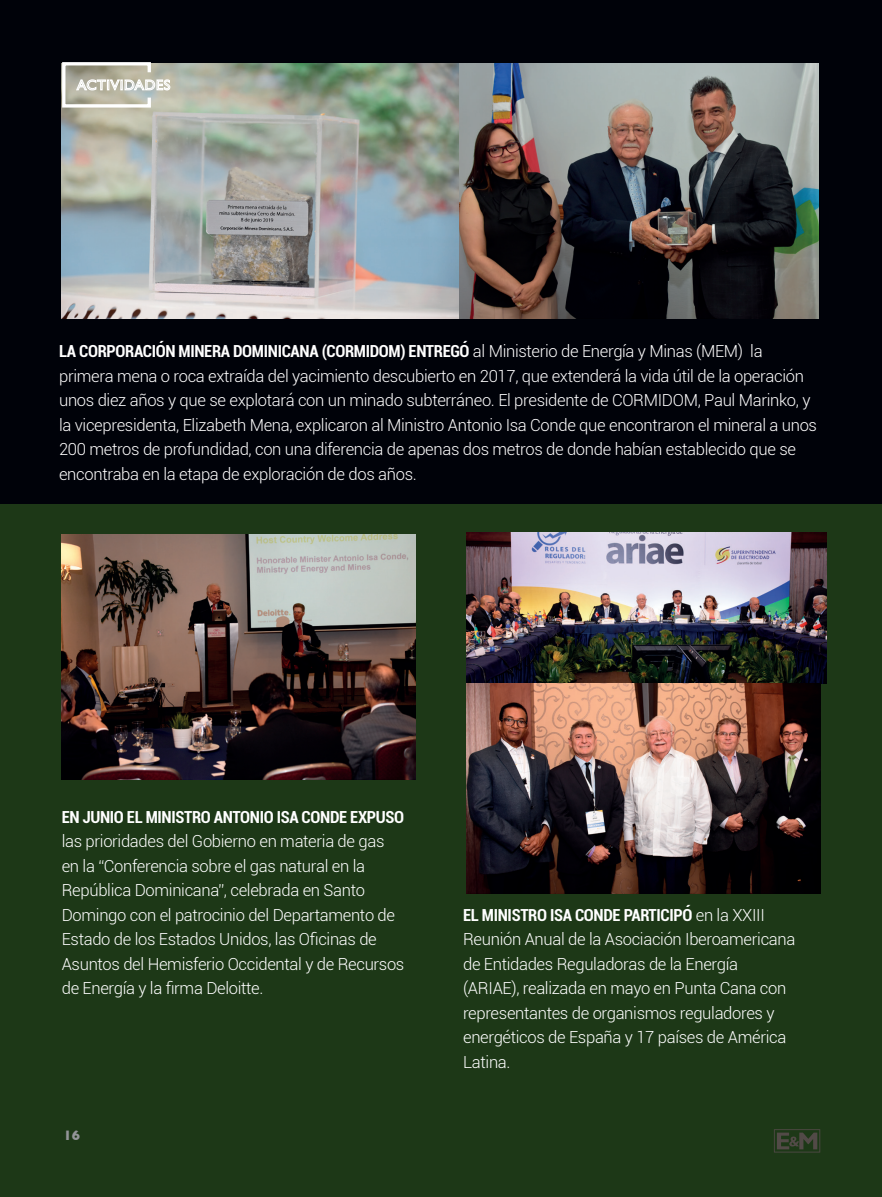
<style>
.page{position:relative;width:882px;height:1197px;background:#fff}
.page>*{position:absolute;margin:0;border:0;box-sizing:border-box;transform-origin:0 0}
.t1{font:300 16.62px/24.5px "Roboto";letter-spacing:-.02em;color:#fff}
.t2{font:700 condensed 16.62px "Roboto";letter-spacing:-.02em;color:#fff}
.t3{font:700 14px "Gill Sans";color:#939598}
.s1{font-weight:700;font-stretch:condensed}
</style>
<div class="page">
<div style="left:0;top:494px;width:882px;height:703px;background:#1d3817"></div>
<div style="left:0;top:0;width:882px;height:504px;background:#000209"></div>
<img style="left:62px;top:63px;width:757px;height:256px">
<img style="left:466px;top:533px;width:360px;height:151px">
<img style="left:466px;top:684px;width:354px;height:210px">
<img style="left:62px;top:535px;width:354px;height:245px">
<svg style="left:774px;top:1129px;width:46px;height:24px"></svg>
<svg style="left:61px;top:62px;width:110px;height:46px"></svg>
<p class="t1" style="left:59px;top:339px;width:759px"><span class="s1">LA CORPORACIÓN MINERA DOMINICANA (CORMIDOM) ENTREGÓ</span> al Ministerio de Energía y Minas (MEM) la primera mena o roca extraída del yacimiento descubierto en 2017, que extenderá la vida útil de la operación unos diez años y que se explotará con un minado subterráneo. El presidente de CORMIDOM, Paul Marinko, y la vicepresidenta, Elizabeth Mena, explicaron al Ministro Antonio Isa Conde que encontraron el mineral a unos 200 metros de profundidad, con una diferencia de apenas dos metros de donde habían establecido que se encontraba en la etapa de exploración de dos años.</p>
<p class="t2" style="left:62px;top:807px;width:344px">EN JUNIO EL MINISTRO ANTONIO ISA CONDE EXPUSO</p>
<p class="t1" style="left:62px;top:829px;width:344px">las prioridades del Gobierno en materia de gas en la “Conferencia sobre el gas natural en la República Dominicana”, celebrada en Santo Domingo con el patrocinio del Departamento de Estado de los Estados Unidos, las Oficinas de Asuntos del Hemisferio Occidental y de Recursos de Energía y la firma Deloitte.</p>
<p class="t3" style="left:63px;top:1128px;width:18px">16</p>
<p class="t1" style="left:463px;top:903px;width:334px"><span class="s1">EL MINISTRO ISA CONDE PARTICIPÓ</span> en la XXIII Reunión Anual de la Asociación Iberoamericana de Entidades Reguladoras de la Energía (ARIAE), realizada en mayo en Punta Cana con representantes de organismos reguladores y energéticos de España y 17 países de América Latina.</p>
</div>
